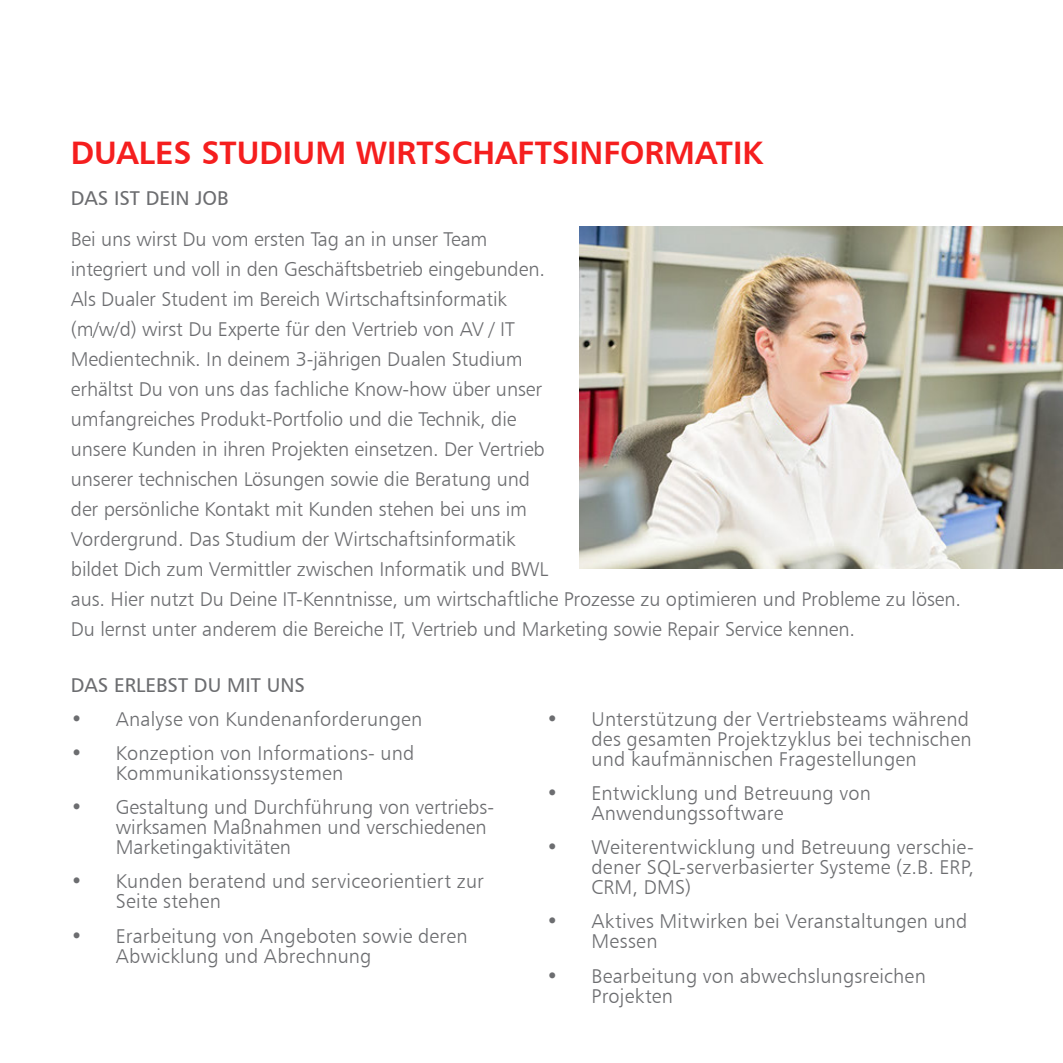
<style>
.page{position:relative;width:1063px;height:1063px;background:#fff}
.page>*{position:absolute;margin:0;border:0;box-sizing:border-box;transform-origin:0 0}
.t1{font:32.5px "Humanist 777 BT Bold B";color:#f51e1e}
.t2{font:20px/30px "Humanist 777 BT Light B";letter-spacing:-.005em;color:#6c6d70}
.t3{font:20px/20px "Humanist 777 BT Light B";letter-spacing:.015em;color:#6c6d70}
.t4{font:20px "Humanist 777 BT Roman B";color:#6c6d70}
</style>
<div class="page">
<img style="left:579px;top:227px;width:484px;height:342px">
<p class="t1" style="left:71px;top:132px;width:694px">DUALES STUDIUM WIRTSCHAFTSINFORMATIK</p>
<p class="t4" style="left:71px;top:186px;width:159px">DAS IST DEIN JOB</p>
<p class="t2" style="left:71px;top:223px;width:892px">Bei uns wirst Du vom ersten Tag an in unser Team<br>integriert und voll in den Geschäftsbetrieb eingebunden.<br>Als Dualer Student im Bereich Wirtschaftsinformatik<br>(m/w/d) wirst Du Experte für den Vertrieb von AV / IT<br>Medientechnik. In deinem 3-jährigen Dualen Studium<br>erhältst Du von uns das fachliche Know-how über unser<br>umfangreiches Produkt-Portfolio und die Technik, die<br>unsere Kunden in ihren Projekten einsetzen. Der Vertrieb<br>unserer technischen Lösungen sowie die Beratung und<br>der persönliche Kontakt mit Kunden stehen bei uns im<br>Vordergrund. Das Studium der Wirtschaftsinformatik<br>bildet Dich zum Vermittler zwischen Informatik und BWL<br>aus. Hier nutzt Du Deine IT-Kenntnisse, um wirtschaftliche Prozesse zu optimieren und Probleme zu lösen.<br>Du lernst unter anderem die Bereiche IT, Vertrieb und Marketing sowie Repair Service kennen.</p>
<p class="t4" style="left:71px;top:672px;width:236px">DAS ERLEBST DU MIT UNS</p>
<p class="t2" style="left:71px;top:704px;width:353px">• Analyse von Kundenanforderungen</p>
<p class="t2" style="left:116px;top:743px;width:300px;line-height:20px;text-indent:-45px">• Konzeption von Informations- und<br>Kommunikationssystemen</p>
<p class="t2" style="left:116px;top:797px;width:380px;line-height:20px;text-indent:-45px">• Gestaltung und Durchführung von vertriebs&shy;wirksamen Maßnahmen und verschiedenen<br>Marketingaktivitäten</p>
<p class="t3" style="left:116px;top:871px;width:370px;text-indent:-45px">• Kunden beratend und serviceorientiert zur<br>Seite stehen</p>
<p class="t2" style="left:116px;top:925px;width:353px;line-height:20px;text-indent:-45px">• Erarbeitung von Angeboten sowie deren<br>Abwicklung und Abrechnung</p>
<p class="t2" style="left:591px;top:709px;width:382px;line-height:20px;text-indent:-45px">• Unterstützung der Vertriebsteams während des gesamten Projektzyklus bei technischen und kaufmännischen Fragestellungen</p>
<p class="t2" style="left:591px;top:783px;width:281px;line-height:20px;text-indent:-45px">• Entwicklung und Betreuung von<br>Anwendungssoftware</p>
<p class="t2" style="left:591px;top:837px;width:384px;line-height:20px;text-align:justify;text-indent:-45px">• Weiterentwicklung und Betreuung verschie&shy;dener SQL-serverbasierter Systeme (z.B. ERP, CRM, DMS)</p>
<p class="t3" style="left:591px;top:911px;width:378px;text-indent:-45px">• Aktives Mitwirken bei Veranstaltungen und<br>Messen</p>
<p class="t2" style="left:591px;top:965px;width:336px;line-height:20px;text-indent:-45px">• Bearbeitung von abwechslungsreichen<br>Projekten</p>
</div>
